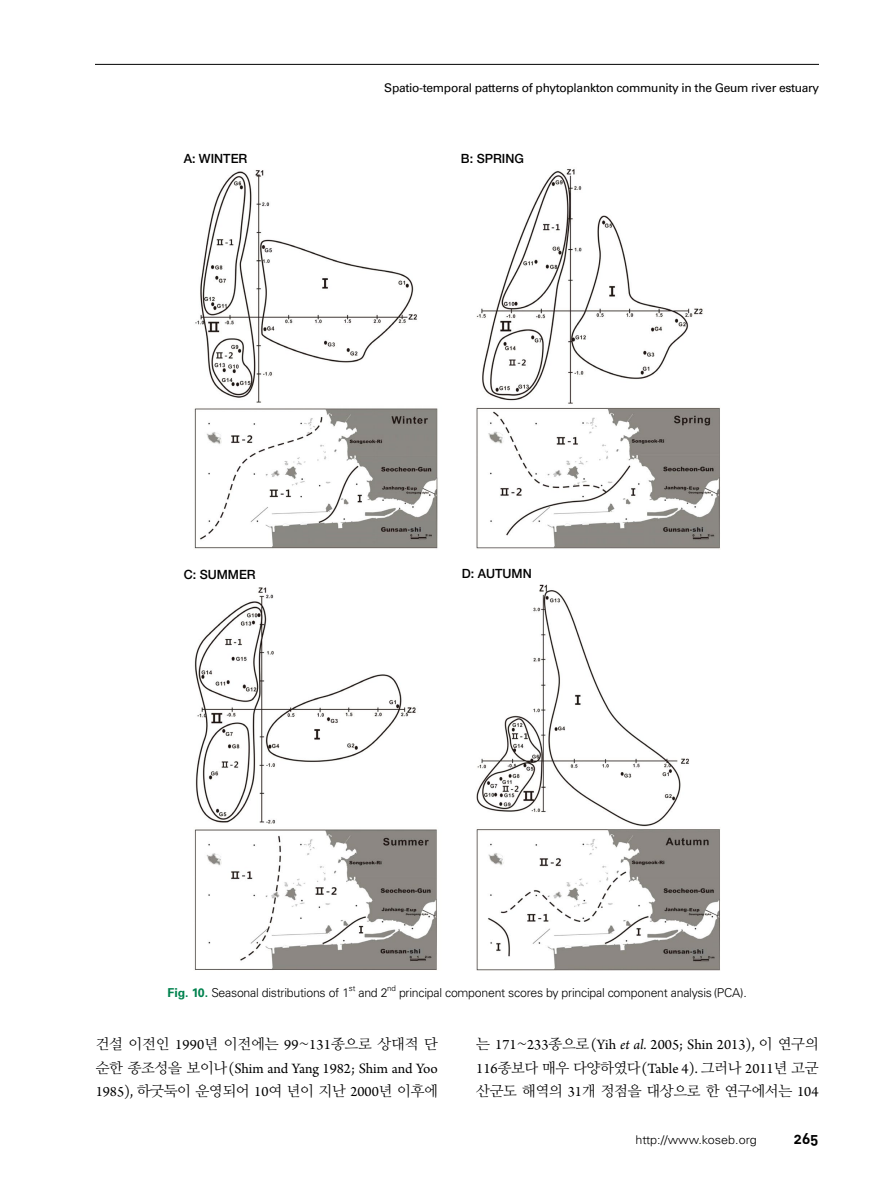
<style>
.page{position:relative;width:893px;height:1191px;background:#fff}
.page>*{position:absolute;margin:0;border:0;box-sizing:border-box;transform-origin:0 0}
.t1{font:15px/23.2px "Arno Pro";color:#000}
.t2{font:15px "DIN Bold Alternate";color:#000}
.t3{font:14.55px "Nanum Myeongjo OTF";letter-spacing:-.025em;color:#000}
.t4{font:500 12.75px "Helvetica Neue LT Std";color:#000}
.t5{font:300 12.3px "Univers LT Std";letter-spacing:-.02em;color:#000}
.t6{font:12px "Univers LT Std";letter-spacing:-.025em;color:#000}
.t7{font:300 12px "Univers LT Std";color:#000;scale:1.05 1}
.t8{font:300 7.95px "Univers LT Std";color:#000}
.s1{font-weight:700;color:#00824e}
.s2{font-family:"Arno Pro";font-size:15px}
.s3{font-family:"Nanum Myeongjo OTF";font-size:14.55px}
.s4{font-style:italic}
</style>
<div class="page">
<hr style="left:96px;top:64px;width:723px;height:1px;background:#000">
<img style="left:194px;top:169px;width:526px;height:801px">
<p class="t6" style="left:384px;top:81px;width:436px">Spatio-temporal patterns of phytoplankton community in the Geum river estuary</p>
<p class="t4" style="left:184px;top:151px;width:65px">A: WINTER</p>
<p class="t4" style="left:461px;top:151px;width:64px">B: SPRING</p>
<p class="t4" style="left:184px;top:567px;width:73px">C: SUMMER</p>
<p class="t4" style="left:462px;top:566px;width:71px">D: AUTUMN</p>
<p class="t5" style="left:167px;top:985px;width:183px"><span class="s1">Fig. 10.</span> Seasonal distributions of 1</p>
<p class="t8" style="left:349px;top:983px;width:8px">st</p>
<p class="t5" style="left:358px;top:985px;width:31px">and 2</p>
<p class="t8" style="left:387px;top:983px;width:10px">nd</p>
<p class="t5" style="left:399px;top:985px;width:349px">principal component scores by principal component analysis (PCA).</p>
<p class="t3" style="left:96px;top:1035px;width:344px">건설 이전인 <span class="s2">1990</span>년 이전에는 <span class="s2">99</span>~<span class="s2">131</span>종으로 상대적 단</p>
<p class="t1" style="left:96px;top:1057px;width:344px"><span class="s3">순한 종조성을 보이나</span>(Shim and Yang 1982; Shim and Yoo</p>
<p class="t3" style="left:96px;top:1081px;width:344px"><span class="s2">1985),</span> 하굿둑이 운영되어 <span class="s2">10</span>여 년이 지난 <span class="s2">2000</span>년 이후에</p>
<p class="t1" style="left:476px;top:1034px;width:344px"><span class="s3">는</span> 171<span class="s3">~</span>233<span class="s3">종으로</span>(Yih <span class="s4">et al.</span> 2005; Shin 2013), <span class="s3">이 연구의<br></span>116<span class="s3">종보다 매우 다양하였다</span>(Table 4). <span class="s3">그러나</span> 2011<span class="s3">년 고군</span></p>
<p class="t3" style="left:476px;top:1081px;width:344px">산군도 해역의 <span class="s2">31</span>개 정점을 대상으로 한 연구에서는 <span class="s2">104</span></p>
<p class="t7" style="left:635px;top:1132px;width:117px">http://www.koseb.org</p>
<p class="t2" style="left:794px;top:1129px;width:26px">265</p>
</div>
